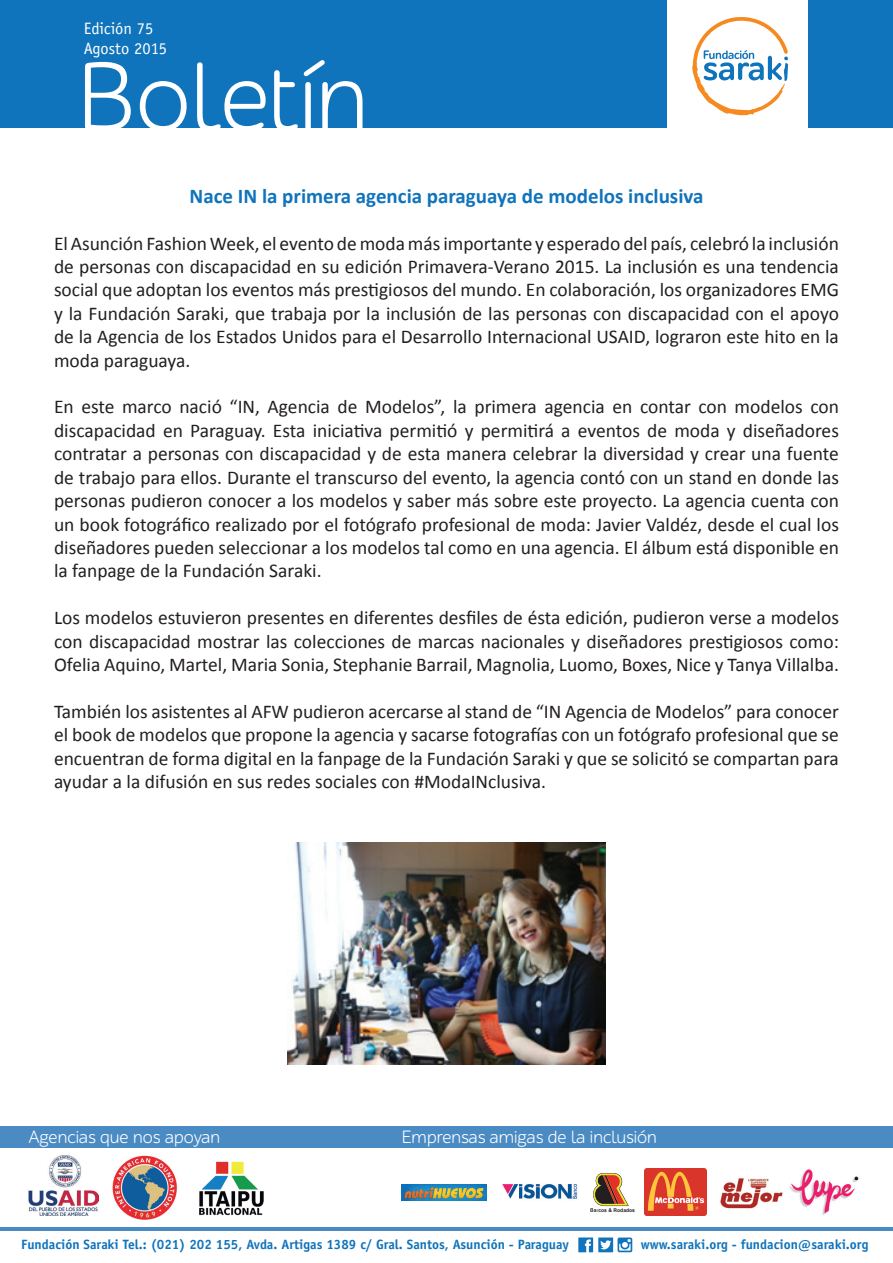
<style>
.page{position:relative;width:893px;height:1263px;background:#fff}
.page>*{position:absolute;margin:0;border:0;box-sizing:border-box;transform-origin:0 0}
.t1{font:98.25px "ALS Schlangesans";color:#fff}
.t2{font:700 21px "Calibri";color:#1074bc}
.t3{font:19.5px/23.4px "Calibri";color:#231f20;text-align:justify}
.t4{font:18px "ALS Schlangesans";color:#fff}
.t5{font:16.5px/19.8px "Officina Sans Std";color:#fff}
.t6{font:700 13.5px "Officina Sans Std";color:#1074bc}
.t7{font:700 5.1px "Arial";color:#231f20}
</style>
<div class="page">
<div style="left:0;top:0;width:666px;height:128px;background:#1074bc"></div>
<div style="left:809px;top:0;width:84px;height:128px;background:#1074bc"></div>
<svg style="left:692px;top:17px;width:96px;height:99px"></svg>
<div style="left:0;top:1126px;width:893px;height:22px;background:#4b8bc4"></div>
<svg style="left:578px;top:1237px;width:54px;height:15px"></svg>
<img style="left:28px;top:1156px;width:71px;height:60px">
<img style="left:112px;top:1155px;width:65px;height:65px">
<img style="left:199px;top:1161px;width:65px;height:55px">
<hr style="left:1px;top:1228px;width:892px;height:3px;background:#4b8bc4">
<img style="left:720px;top:1178px;width:63px;height:31px">
<img style="left:481px;top:1184px;width:97px;height:17px">
<svg style="left:590px;top:1173px;width:39px;height:39px"></svg>
<img style="left:402px;top:1184px;width:84px;height:16px">
<img style="left:645px;top:1169px;width:62px;height:47px">
<img style="left:789px;top:1169px;width:70px;height:46px">
<img style="left:287px;top:843px;width:319px;height:221px">
<p class="t5" style="left:84px;top:19px;width:85px">Edición 75<br>Agosto 2015</p>
<h1 class="t1" style="left:77px;top:42px;width:293px">Boletín</h1>
<p class="t2" style="left:189px;top:181px;width:515px">Nace IN la primera agencia paraguaya de modelos inclusiva</p>
<p class="t3" style="left:54px;top:231px;width:786px">El Asunción Fashion Week, el evento de moda más importante y esperado del país, celebró la inclusión de personas con discapacidad en su edición Primavera-Verano 2015. La inclusión es una tendencia social que adoptan los eventos más prestigiosos del mundo. En colaboración, los organizadores EMG y la Fundación Saraki, que trabaja por la inclusión de las personas con discapacidad con el apoyo de la Agencia de los Estados Unidos para el Desarrollo Internacional USAID, lograron este hito en la moda paraguaya.</p>
<p class="t3" style="left:54px;top:395px;width:786px">En este marco nació “IN, Agencia de Modelos”, la primera agencia en contar con modelos con discapacidad en Paraguay. Esta iniciativa permitió y permitirá a eventos de moda y diseñadores contratar a personas con discapacidad y de esta manera celebrar la diversidad y crear una fuente de trabajo para ellos. Durante el transcurso del evento, la agencia contó con un stand en donde las personas pudieron conocer a los modelos y saber más sobre este proyecto. La agencia cuenta con un book fotográfico realizado por el fotógrafo profesional de moda: Javier Valdéz, desde el cual los diseñadores pueden seleccionar a los modelos tal como en una agencia. El álbum está disponible en la fanpage de la Fundación Saraki.</p>
<p class="t3" style="left:54px;top:605px;width:786px">Los modelos estuvieron presentes en diferentes desfiles de ésta edición, pudieron verse a modelos con discapacidad mostrar las colecciones de marcas nacionales y diseñadores prestigiosos como:<br>Ofelia Aquino, Martel, Maria Sonia, Stephanie Barrail, Magnolia, Luomo, Boxes, Nice y Tanya Villalba.</p>
<p class="t3" style="left:54px;top:699px;width:786px">También los asistentes al AFW pudieron acercarse al stand de “IN Agencia de Modelos” para conocer el book de modelos que propone la agencia y sacarse fotografías con un fotógrafo profesional que se encuentran de forma digital en la fanpage de la Fundación Saraki y que se solicitó se compartan para ayudar a la difusión en sus redes sociales con #ModaINclusiva.</p>
<p class="t4" style="left:29px;top:1127px;width:193px">Agencias que nos apoyan</p>
<p class="t4" style="left:402px;top:1127px;width:257px">Emprensas amigas de la inclusión</p>
<p class="t7" style="left:590px;top:1206px;width:47px">Barcos &amp; Rodados</p>
<p class="t6" style="left:21px;top:1236px;width:549px">Fundación Saraki Tel.: (021) 202 155, Avda. Artigas 1389 c/ Gral. Santos, Asunción - Paraguay</p>
<p class="t6" style="left:641px;top:1236px;width:229px">www.saraki.org - fundacion@saraki.org</p>
</div>
